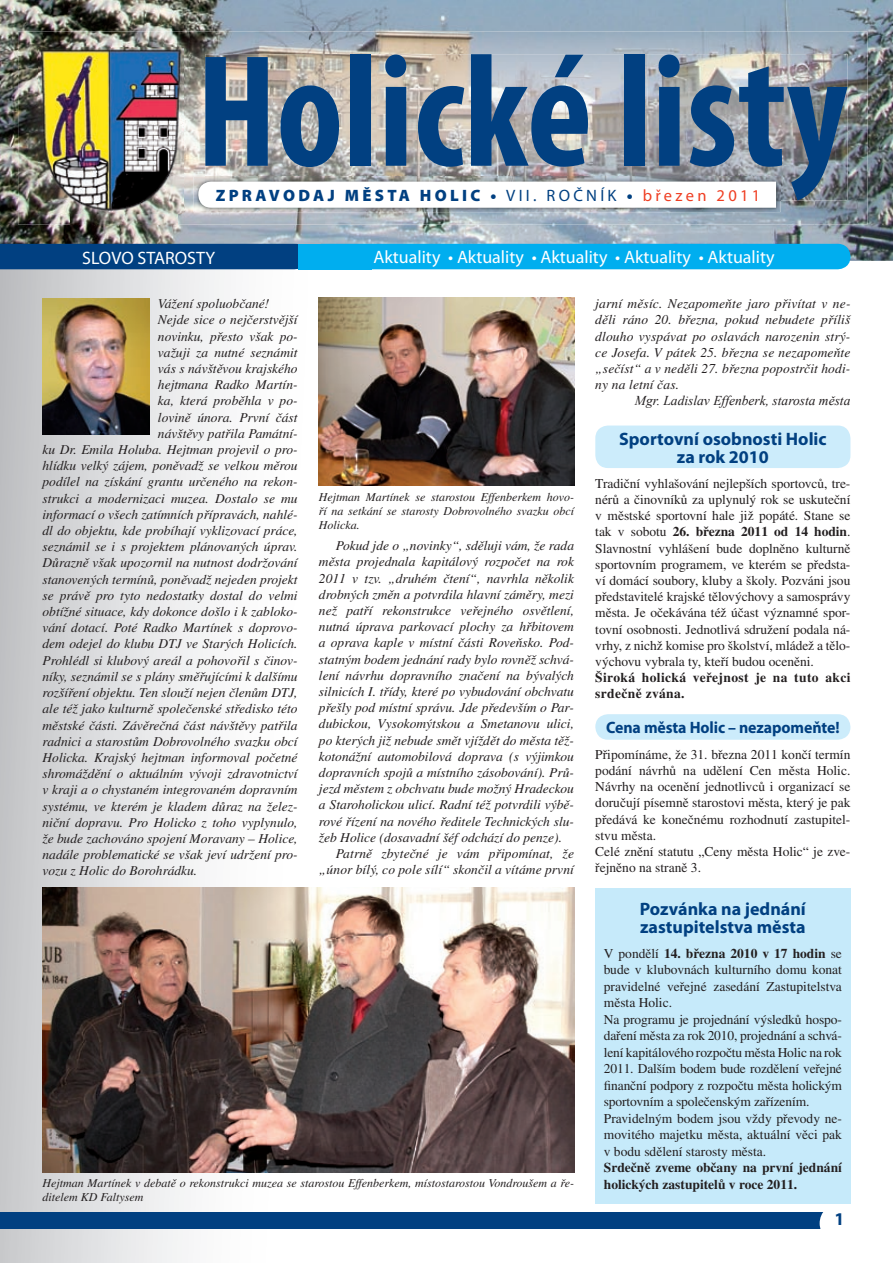
<style>
.page{position:relative;width:893px;height:1263px;background:#fff}
.page>*{position:absolute;margin:0;border:0;box-sizing:border-box;transform-origin:0 0}
.t1{font:700 condensed 161.25px "Myriad Pro";color:#014081}
.t2{font:700 18px/18px "Myriad Pro";color:#014081;text-align:center}
.t3{font:18px "Myriad Pro";color:#fff}
.t4{font:900 16.5px "Myriad Pro";letter-spacing:.2em;color:#014081}
.t5{font:700 16.5px "Myriad Pro";letter-spacing:-.005em;color:#014081;scale:.96 1}
.t6{font:italic 13.5px/16.2px "Times CE";color:#231f20;text-align:justify}
.t7{font:13.5px/16.2px "Times CE";color:#231f20}
.t8{font:700 13.5px/16.5px "Times CE";color:#231f20}
.t9{font:700 13.5px/16.2px "Times CE";letter-spacing:.025em;color:#231f20}
.t10{font:italic 13.5px "Times New Roman";color:#231f20}
.t11{font:italic 12px/14.4px "Times CE";color:#231f20;text-align:justify}
.s1{font-weight:400}
.s2{font-weight:400;color:#ef3e22}
.s3{font-weight:700}
</style>
<div class="page">
<div style="left:0;top:261px;width:308px;height:1002px;background:linear-gradient(to right,#c5c6c8,#fff)"></div>
<div style="left:0;top:1212px;width:843px;height:17px;background:#014081"></div>
<div style="left:820px;top:1203px;width:39px;height:40px;background:#fff;border-radius:50%"></div>
<img style="left:43px;top:298px;width:106px;height:136px">
<div style="left:595px;top:425px;width:255px;height:43px;background:#ccecfb;border-radius:13px"></div>
<div style="left:595px;top:714px;width:255px;height:26px;background:#ccecfb;border-radius:13px"></div>
<img style="left:43px;top:888px;width:531px;height:285px">
<div style="left:595px;top:888px;width:255px;height:315px;background:#c6eafa"></div>
<img style="left:319px;top:298px;width:255px;height:187px">
<img style="left:0;top:0;width:893px;height:261px">
<img style="left:18px;top:31px;width:849px;height:49px">
<img style="left:18px;top:80px;width:53px;height:145px">
<img style="left:178px;top:80px;width:52px;height:145px">
<img style="left:815px;top:80px;width:52px;height:145px">
<img style="left:71px;top:214px;width:107px;height:11px">
<img style="left:230px;top:200px;width:585px;height:25px">
<img style="left:205px;top:54px;width:642px;height:146px">
<img style="left:38px;top:47px;width:146px;height:167px">
<div style="left:0;top:244px;width:298px;height:25px;background:#014081"></div>
<div style="left:298px;top:244px;width:73px;height:25px;background:#00aeef"></div>
<div style="left:309px;top:244px;width:541px;height:25px;background:#00aeef;border-radius:13px"></div>
<img style="left:194px;top:177px;width:586px;height:35px">
<img style="left:205px;top:177px;width:575px;height:23px">
<svg style="left:198px;top:182px;width:578px;height:26px"></svg>
<h1 class="t1" style="left:196px;top:11px;width:653px">Holické listy</h1>
<p class="t4" style="left:216px;top:185px;width:546px">ZPRAVODAJ MĚSTA HOLIC • <span class="s1">VII. ROČNÍK</span> • <span class="s2">březen 2011</span></p>
<h2 class="t3" style="left:82px;top:247px;width:135px">SLOVO STAROSTY</h2>
<p class="t6" style="left:158px;top:295px;width:113px">Vážení spoluobčané!</p>
<p class="t6" style="left:158px;top:312px;width:141px">Nejde sice o nejčerstvější</p>
<p class="t6" style="left:158px;top:328px;width:141px">novinku, přesto však po-</p>
<p class="t6" style="left:158px;top:344px;width:141px">važuji za nutné seznámit</p>
<p class="t6" style="left:158px;top:360px;width:141px">vás s návštěvou krajského</p>
<p class="t6" style="left:158px;top:376px;width:141px">hejtmana Radko Martín-</p>
<p class="t6" style="left:158px;top:393px;width:141px">ka, která proběhla v po-</p>
<p class="t6" style="left:158px;top:409px;width:141px">lovině února. První část</p>
<p class="t6" style="left:158px;top:425px;width:141px">návštěvy patřila Památní-</p>
<p class="t6" style="left:43px;top:441px;width:257px">ku Dr. Emila Holuba. Hejtman projevil o pro-</p>
<p class="t6" style="left:43px;top:457px;width:257px">hlídku velký zájem, poněvadž se velkou měrou</p>
<p class="t6" style="left:43px;top:474px;width:257px">podílel na získání grantu určeného na rekon-</p>
<p class="t6" style="left:43px;top:490px;width:257px">strukci a modernizaci muzea. Dostalo se mu</p>
<p class="t6" style="left:43px;top:506px;width:257px">informací o všech zatímních přípravách, nahlé-</p>
<p class="t6" style="left:43px;top:522px;width:257px">dl do objektu, kde probíhají vyklizovací práce,</p>
<p class="t6" style="left:43px;top:538px;width:257px">seznámil se i s projektem plánovaných úprav.</p>
<p class="t6" style="left:43px;top:555px;width:257px">Důrazně však upozornil na nutnost dodržování</p>
<p class="t6" style="left:43px;top:571px;width:257px">stanovených termínů, poněvadž nejeden projekt</p>
<p class="t6" style="left:43px;top:587px;width:257px">se právě pro tyto nedostatky dostal do velmi</p>
<p class="t6" style="left:43px;top:603px;width:257px">obtížné situace, kdy dokonce došlo i k zabloko-</p>
<p class="t6" style="left:43px;top:619px;width:257px">vání dotací. Poté Radko Martínek s doprovo-</p>
<p class="t6" style="left:43px;top:636px;width:257px">dem odejel do klubu DTJ ve Starých Holicích.</p>
<p class="t6" style="left:43px;top:652px;width:257px">Prohlédl si klubový areál a pohovořil s činov-</p>
<p class="t6" style="left:43px;top:668px;width:257px">níky, seznámil se s plány směřujícími k dalšímu</p>
<p class="t6" style="left:43px;top:684px;width:257px">rozšíření objektu. Ten slouží nejen členům DTJ,</p>
<p class="t6" style="left:43px;top:700px;width:257px">ale též jako kulturně společenské středisko této</p>
<p class="t6" style="left:43px;top:717px;width:257px">městské části. Závěrečná část návštěvy patřila</p>
<p class="t6" style="left:43px;top:733px;width:257px">radnici a starostům Dobrovolného svazku obcí</p>
<p class="t6" style="left:43px;top:749px;width:257px">Holicka. Krajský hejtman informoval početné</p>
<p class="t6" style="left:43px;top:765px;width:257px">shromáždění o aktuálním vývoji zdravotnictví</p>
<p class="t6" style="left:43px;top:781px;width:257px">v kraji a o chystaném integrovaném dopravním</p>
<p class="t6" style="left:43px;top:798px;width:257px">systému, ve kterém je kladem důraz na želez-</p>
<p class="t6" style="left:43px;top:814px;width:257px">niční dopravu. Pro Holicko z toho vyplynulo,</p>
<p class="t6" style="left:43px;top:830px;width:257px">že bude zachováno spojení Moravany – Holice,</p>
<p class="t6" style="left:43px;top:846px;width:257px">nadále problematické se však jeví udržení pro-</p>
<p class="t6" style="left:43px;top:862px;width:156px">vozu z Holic do Borohrádku.</p>
<h2 class="t3" style="left:373px;top:246px;width:403px">Aktuality • Aktuality • Aktuality • Aktuality • Aktuality</h2>
<p class="t6" style="left:595px;top:295px;width:257px">jarní měsíc. Nezapomeňte jaro přivítat v ne&shy;děli ráno 20. března, pokud nebudete příliš dlouho vyspávat po oslavách narozenin strý&shy;ce Josefa. V pátek 25. března se nezapomeňte „sečíst“ a v neděli 27. března popostrčit hodi&shy;ny na letní čas.</p>
<p class="t10" style="left:635px;top:392px;width:217px">Mgr. Ladislav Effenberk, starosta města</p>
<p class="t11" style="left:319px;top:489px;width:257px">Hejtman Martínek se starostou Effenberkem hovo&shy;ří na setkání se starosty Dobrovolného svazku obcí Holicka.</p>
<p class="t6" style="left:336px;top:537px;width:240px">Pokud jde o „novinky“, sděluji vám, že rada</p>
<p class="t6" style="left:319px;top:554px;width:257px">města projednala kapitálový rozpočet na rok</p>
<p class="t6" style="left:319px;top:570px;width:257px">2011 v tzv. „druhém čtení“, navrhla několik</p>
<p class="t6" style="left:319px;top:586px;width:257px">drobných změn a potvrdila hlavní záměry, mezi</p>
<p class="t6" style="left:319px;top:602px;width:257px">než patří rekonstrukce veřejného osvětlení,</p>
<p class="t6" style="left:319px;top:618px;width:257px">nutná úprava parkovací plochy za hřbitovem</p>
<p class="t6" style="left:319px;top:635px;width:257px">a oprava kaple v místní části Roveňsko. Pod-</p>
<p class="t6" style="left:319px;top:651px;width:257px">statným bodem jednání rady bylo rovněž schvá-</p>
<p class="t6" style="left:319px;top:667px;width:257px">lení návrhu dopravního značení na bývalých</p>
<p class="t6" style="left:319px;top:683px;width:257px">silnicích I. třídy, které po vybudování obchvatu</p>
<p class="t6" style="left:319px;top:699px;width:257px">přešly pod místní správu. Jde především o Par-</p>
<p class="t6" style="left:319px;top:716px;width:257px">dubickou, Vysokomýtskou a Smetanovu ulici,</p>
<p class="t6" style="left:319px;top:732px;width:257px">po kterých již nebude smět vjíždět do města těž-</p>
<p class="t6" style="left:319px;top:748px;width:257px">kotonážní automobilová doprava (s výjimkou</p>
<p class="t6" style="left:319px;top:764px;width:257px">dopravních spojů a místního zásobování). Prů-</p>
<p class="t6" style="left:319px;top:780px;width:257px">jezd městem z obchvatu bude možný Hradeckou</p>
<p class="t6" style="left:319px;top:797px;width:257px">a Staroholickou ulicí. Radní též potvrdili výbě-</p>
<p class="t6" style="left:319px;top:813px;width:257px">rové řízení na nového ředitele Technických slu-</p>
<p class="t6" style="left:319px;top:829px;width:245px">žeb Holice (dosavadní šéf odchází do penze).</p>
<p class="t6" style="left:336px;top:845px;width:240px">Patrně zbytečné je vám připomínat, že</p>
<p class="t6" style="left:319px;top:861px;width:257px">„únor bílý, co pole sílí“ skončil a vítáme první</p>
<h2 class="t2" style="left:619px;top:429px;width:209px">Sportovní osobnosti Holic za rok 2010</h2>
<p class="t7" style="left:595px;top:475px;width:257px;text-align:justify">Tradiční vyhlašování nejlepších sportovců, tre&shy;nérů a činovníků za uplynulý rok se uskuteční v městské sportovní hale již popáté. Stane se tak v sobotu <span class="s3">26. března 2011 od 14 hodin</span>.<br>Slavnostní vyhlášení bude doplněno kulturně sportovním programem, ve kterém se předsta&shy;ví domácí soubory, kluby a školy. Pozváni jsou představitelé krajské tělovýchovy a samosprávy města. Je očekávána též účast významné spor&shy;tovní osobnosti. Jednotlivá sdružení podala ná&shy;vrhy, z nichž komise pro školství, mládež a tělo&shy;výchovu vybrala ty, kteří budou oceněni.</p>
<p class="t9" style="left:595px;top:669px;width:257px">Široká holická veřejnost je na tuto akci srdečně zvána.</p>
<p class="t5" style="left:606px;top:717px;width:245px">Cena města Holic – nezapomeňte!</p>
<p class="t7" style="left:595px;top:746px;width:257px">Připomínáme, že 31. března 2011 končí termín podání návrhů na udělení Cen města Holic.<br>Návrhy na ocenění jednotlivců i organizací se doručují písemně starostovi města, který je pak předává ke konečnému rozhodnutí zastupitel&shy;stvu města.<br>Celé znění statutu „Ceny města Holic“ je zve&shy;řejněno na straně 3.</p>
<p class="t11" style="left:43px;top:1175px;width:533px">Hejtman Martínek v debatě o rekonstrukci muzea se starostou Effenberkem, místostarostou Vondroušem a ře&shy;ditelem KD Faltysem</p>
<h2 class="t2" style="left:640px;top:899px;width:167px;text-align:left">Pozvánka na jednání zastupitelstva města</h2>
<p class="t7" style="left:604px;top:945px;width:240px">V pondělí <span class="s3">14. března 2010 v 17 hodin</span> se bude v klubovnách kulturního domu konat pravidelné veřejné zasedání Zastupitelstva města Holic.<br>Na programu je projednání výsledků hospo&shy;daření města za rok 2010, projednání a schvá&shy;lení kapitálového rozpočtu města Holic na rok 2011. Dalším bodem bude rozdělení veřejné finanční podpory z rozpočtu města holickým sportovním a společenským zařízením.<br>Pravidelným bodem jsou vždy převody ne&shy;movitého majetku města, aktuální věci pak v bodu sdělení starosty města.</p>
<p class="t8" style="left:604px;top:1159px;width:240px">Srdečně zveme občany na první jednání holických zastupitelů v roce 2011.</p>
<h2 class="t2" style="left:835px;top:1210px;width:11px">1</h2>
</div>
